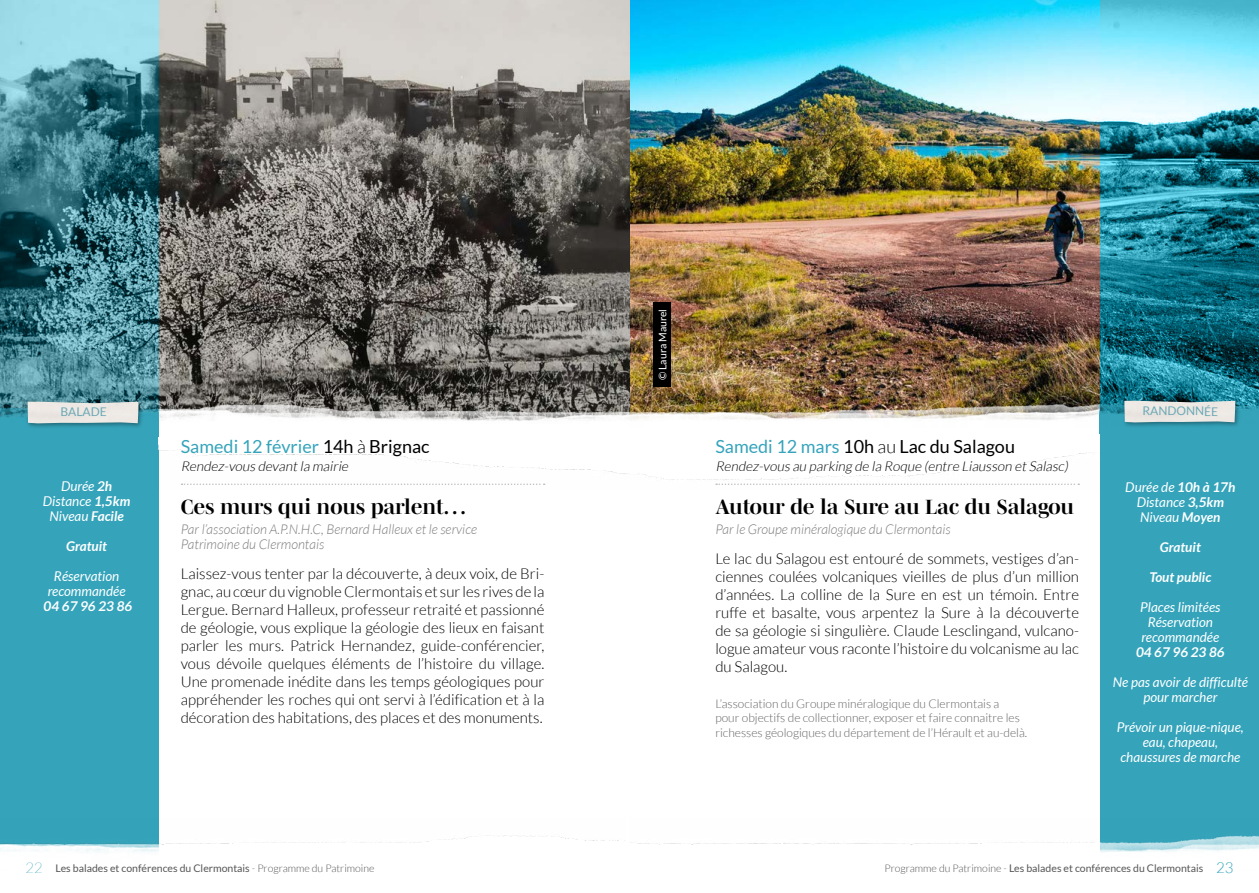
<style>
.page{position:relative;width:1259px;height:893px;background:#fff}
.page>*{position:absolute;margin:0;border:0;box-sizing:border-box;transform-origin:0 0}
.t1{font:700 21px "Mencken Std Head";color:#000}
.t2{font:18px "Lato";color:#000}
.t3{font:18px "Lato";color:#35a4bb}
.t4{font:300 15px/18px "Lato";color:#000;text-align:justify}
.t5{font:italic 13.5px/15px "Lato";color:#fff;text-align:center}
.t6{font:italic 300 13.5px/15px "Lato";color:#7c7c7c}
.t7{font:italic 300 13.5px "Lato";color:#000}
.t8{font:italic 700 13.5px "Lato";color:#fff}
.t9{font:300 12px/14.4px "Lato";color:#636363}
.t10{font:12px "Lato";letter-spacing:-.01em;color:#6ba8b5}
.t11{font:10.5px "Lato";color:#555}
.t12{font:10.5px "Lato";color:#fff}
.s1{font-weight:700}
.s2{color:#000}
.s3{font-weight:300;color:#000}
.s4{color:#35a4bb}
.s5{font-weight:300}
.s6{font-weight:100;font-size:15px;color:#35a4bb}
.s7{font-weight:300;font-size:15px;color:#35a4bb}
</style>
<div class="page">
<div style="left:0;top:0;width:159px;height:893px;background:#35a4bb"></div>
<div style="left:1100px;top:0;width:159px;height:893px;background:#35a4bb"></div>
<img style="left:0;top:835px;width:625px;height:37px">
<img style="left:630px;top:835px;width:629px;height:37px">
<div style="left:0;top:872px;width:629px;height:21px;background:#fff"></div>
<div style="left:629px;top:872px;width:630px;height:21px;background:#fff"></div>
<img style="left:629px;top:0;width:471px;height:387px">
<img style="left:159px;top:0;width:470px;height:387px">
<img style="left:159px;top:387px;width:941px;height:98px">
<svg style="left:0;top:0;width:159px;height:384px;background:#4e8995"></svg>
<img style="left:0;top:384px;width:159px;height:33px">
<svg style="left:181px;top:483px;width:364px;height:2px"></svg>
<div style="left:25px;top:399px;width:119px;height:30px;background:#000;opacity:.35"></div>
<img style="left:28px;top:402px;width:111px;height:21px">
<svg style="left:1100px;top:0;width:159px;height:380px;background:#4198aa"></svg>
<div style="left:653px;top:302px;width:17px;height:85px;background:#000"></div>
<img style="left:1100px;top:380px;width:159px;height:34px">
<svg style="left:716px;top:483px;width:363px;height:2px"></svg>
<div style="left:1122px;top:398px;width:119px;height:30px;background:#000;opacity:.35"></div>
<img style="left:1124px;top:401px;width:111px;height:21px">
<p class="t10" style="left:60px;top:405px;width:48px">BALADE</p>
<p class="t5" style="left:43px;top:479px;width:89px">Durée <span class="s1">2h<br></span>Distance <span class="s1">1,5km<br></span>Niveau <span class="s1">Facile</span></p>
<p class="t8" style="left:66px;top:539px;width:42px">Gratuit</p>
<p class="t5" style="left:48px;top:569px;width:79px">Réservation recommandée</p>
<p class="t8" style="left:44px;top:599px;width:90px">04 67 96 23 86</p>
<p class="t3" style="left:181px;top:436px;width:250px">Samedi 12 février <span class="s2">14h</span> <span class="s3">à</span> <span class="s2">Brignac</span></p>
<p class="t7" style="left:181px;top:459px;width:171px">Rendez-vous devant la mairie</p>
<h1 class="t1" style="left:181px;top:495px;width:287px">Ces murs qui nous parlent…</h1>
<p class="t6" style="left:181px;top:522px;width:298px">Par l’association A.P.N.H.C, Bernard Halleux et le service<br>Patrimoine du Clermontais</p>
<p class="t4" style="left:181px;top:565px;width:365px">Laissez-vous tenter par la découverte, à deux voix, de Bri&shy;gnac, au cœur du vignoble Clermontais et sur les rives de la Lergue. Bernard Halleux, professeur retraité et passionné de géologie, vous explique la géologie des lieux en faisant parler les murs. Patrick Hernandez, guide-conférencier, vous dévoile quelques éléments de l’histoire du village.<br>Une promenade inédite dans les temps géologiques pour appréhender les roches qui ont servi à l’édification et à la décoration des habitations, des places et des monuments.</p>
<p class="t12" style="left:656px;top:380px;width:73px;rotate:-90deg">© Laura Maurel</p>
<p class="t2" style="left:715px;top:436px;width:301px"><span class="s4">Samedi 12 mars</span> 10h <span class="s5">au</span> Lac du Salagou</p>
<p class="t7" style="left:715px;top:459px;width:357px">Rendez-vous au parking de la Roque (entre Liausson et Salasc)</p>
<h1 class="t1" style="left:715px;top:495px;width:360px">Autour de la Sure au Lac du Salagou</h1>
<p class="t6" style="left:715px;top:522px;width:237px">Par le Groupe minéralogique du Clermontais</p>
<p class="t4" style="left:715px;top:550px;width:365px">Le lac du Salagou est entouré de sommets, vestiges d’an&shy;ciennes coulées volcaniques vieilles de plus d’un million d’années. La colline de la Sure en est un témoin. Entre ruffe et basalte, vous arpentez la Sure à la découverte de sa géologie si singulière. Claude Lesclingand, vulcano&shy;logue amateur vous raconte l’histoire du volcanisme au lac du Salagou.</p>
<p class="t9" style="left:715px;top:696px;width:313px">L’association du Groupe minéralogique du Clermontais a<br>pour objectifs de collectionner, exposer et faire connaitre les richesses géologiques du département de l’Hérault et au-delà.</p>
<p class="t10" style="left:1142px;top:404px;width:77px">RANDONNÉE</p>
<p class="t5" style="left:1125px;top:480px;width:112px">Durée de <span class="s1">10h à 17h<br></span>Distance <span class="s1">3,5km<br></span>Niveau <span class="s1">Moyen</span></p>
<p class="t8" style="left:1160px;top:540px;width:42px">Gratuit</p>
<p class="t8" style="left:1149px;top:570px;width:63px">Tout public</p>
<p class="t5" style="left:1140px;top:600px;width:82px">Places limitées<br>Réservation recommandée</p>
<p class="t8" style="left:1136px;top:645px;width:90px">04 67 96 23 86</p>
<p class="t5" style="left:1112px;top:675px;width:137px">Ne pas avoir de difficulté pour marcher</p>
<p class="t5" style="left:1117px;top:720px;width:128px">Prévoir un pique-nique, eau, chapeau, chaussures de marche</p>
<p class="t11" style="left:26px;top:862px;width:350px"><span class="s6">22</span> Les balades et conférences du Clermontais <span class="s5">- Programme du Patrimoine</span></p>
<p class="t11" style="left:884px;top:862px;width:350px"><span class="s5">Programme du Patrimoine -</span> Les balades et conférences du Clermontais <span class="s7">23</span></p>
</div>
